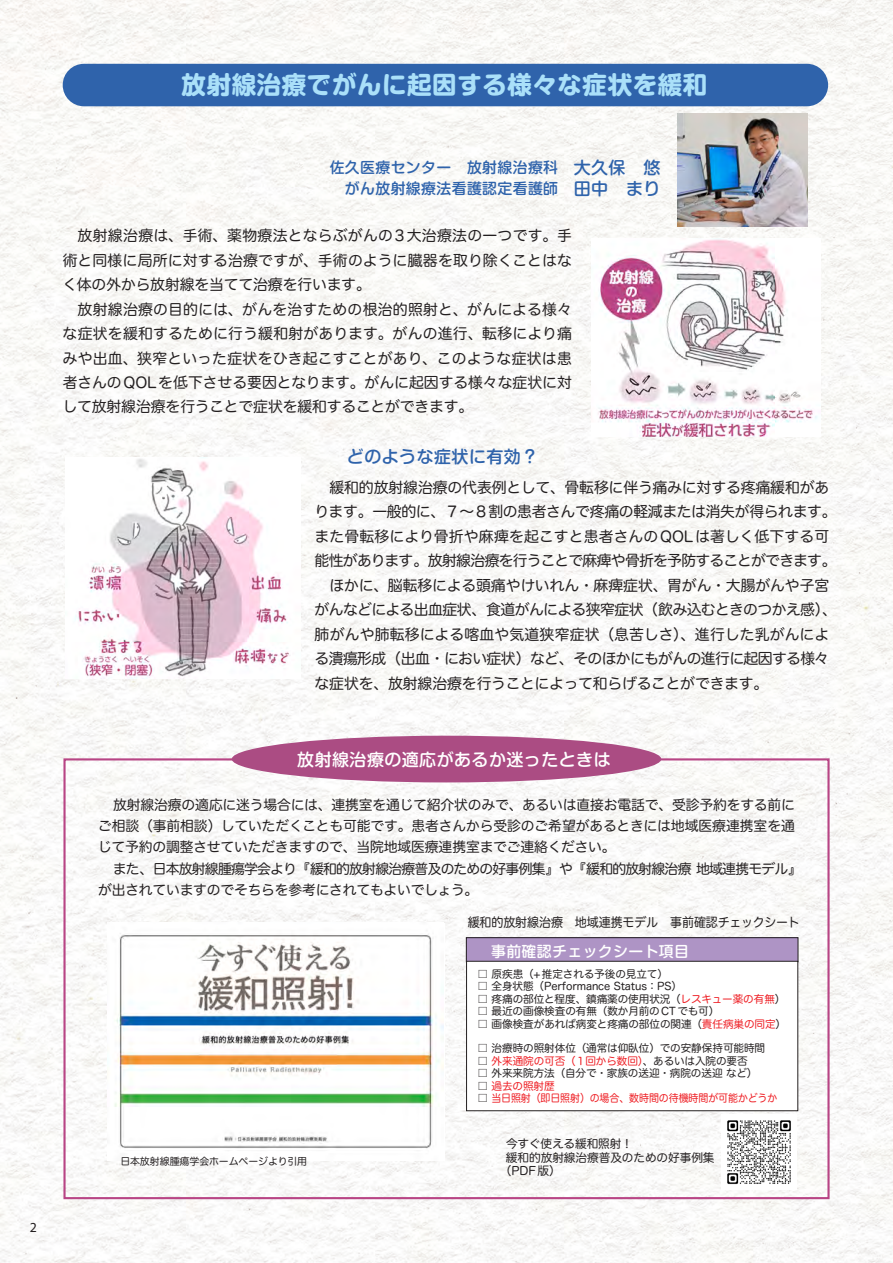
<style>
.page{position:relative;width:893px;height:1263px;background:#fff}
.page>*{position:absolute;margin:0;border:0;box-sizing:border-box;transform-origin:0 0}
.t1{font:700 24.45px "Shin M Go Pro";letter-spacing:.025em;color:#aae0f9}
.t2{font:500 16.95px "Shin M Go Pro";letter-spacing:.025em;color:#fff}
.t3{font:500 16.95px "Shin M Go Pro";letter-spacing:.025em;color:#2f63ab}
.t4{font:14.85px/24.5px "Hira Maru Pro W4";letter-spacing:-.015em;color:#231f20;text-align:justify}
.t5{font:14.85px "Hira Maru Pro W4";letter-spacing:-.045em;color:#231f20}
.t6{font:500 14.85px/21.3px "Shin M Go Pro";letter-spacing:.025em;color:#2f63ab;text-align:right}
.t7{font:14.85px "Hira Maru Pro W4";letter-spacing:-.055em;color:#231f20}
.t8{font:14.85px "Hira Maru Pro W4";letter-spacing:.005em;color:#231f20}
.t9{font:14.85px "Hira Maru Pro W4";letter-spacing:.01em;color:#231f20}
.t10{font:500 14.85px "Shin M Go Pro";letter-spacing:.025em;color:#fff}
.t11{font:13.8px/21.3px "Hira Maru Pro W4";letter-spacing:-.02em;color:#231f20;text-align:justify}
.t12{font:13.8px/21.3px "Hira Maru Pro W4";letter-spacing:-.05em;color:#231f20}
.t13{font:13.8px "Myriad Pro";color:#231f20}
.t14{font:12.75px "Hira Maru Pro W4";letter-spacing:-.01em;color:#231f20;scale:.94 1}
.t15{font:11.7px "Hira Maru Pro W4";letter-spacing:-.01em;color:#231f20}
.t16{font:10.65px "Hira Maru Pro W4";letter-spacing:-.01em;color:#231f20}
.t17{font:10.65px "Hira Maru Pro W4";letter-spacing:-.01em;color:#ee1d23}
.t18{font:10.65px "Hira Maru Pro W4";letter-spacing:-.01em;color:#ee1d23;scale:.94 1}
.t19{font:9.9px "Hira Maru Pro W4";letter-spacing:-.01em;color:#231f20}
.s1{font-size:16.95px}
.s2{color:#ee1d23}
.s3{color:#231f20}
</style>
<div class="page">
<img style="left:0;top:0;width:893px;height:1263px">
<div style="left:232px;top:736px;width:429px;height:46px;background:#ab4c83;border-radius:50%"></div>
<img style="left:677px;top:113px;width:131px;height:114px">
<img style="left:108px;top:923px;width:336px;height:238px">
<div style="left:63px;top:64px;width:765px;height:42px;background:#2f63ab;border-radius:21px"></div>
<img style="left:591px;top:238px;width:230px;height:199px">
<img style="left:65px;top:458px;width:236px;height:220px">
<img style="left:722px;top:1114px;width:75px;height:75px">
<div style="left:466px;top:938px;width:332px;height:24px;background:#ae94c5"></div>
<div style="left:466px;top:937px;width:332px;height:25px;border:1px solid #231f20"></div>
<div style="left:467px;top:961px;width:331px;height:150px;background:#fff"></div>
<div style="left:466px;top:961px;width:332px;height:150px;border:1px solid #231f20"></div>
<p class="t13" style="left:30px;top:1219px;width:9px">2</p>
<h1 class="t1" style="left:182px;top:65px;width:527px">放射線治療でがんに起因する様々な症状を緩和</h1>
<p class="t6" style="left:330px;top:155px;width:332px">佐久医療センター　放射線治療科　<span class="s1">大久保　悠</span>がん放射線療法看護認定看護師　<span class="s1">田中　まり</span></p>
<p class="t4" style="left:62px;top:223px;width:511px;text-indent:15px">放射線治療は、手術、薬物療法とならぶがんの3大治療法の一つです。手術と同様に局所に対する治療ですが、手術のように臓器を取り除くことはなく体の外から放射線を当てて治療を行います。</p>
<p class="t4" style="left:62px;top:296px;width:511px;text-indent:15px">放射線治療の目的には、がんを治すための根治的照射と、がんによる様々な症状を緩和するために行う緩和射があります。がんの進行、転移により痛みや出血、狭窄といった症状をひき起こすことがあり、このような症状は患者さんのQOLを低下させる要因となります。がんに起因する様々な症状に対して放射線治療を行うことで症状を緩和することができます。</p>
<p class="t3" style="left:330px;top:443px;width:210px">　どのような症状に有効？</p>
<p class="t4" style="left:329px;top:474px;width:501px">緩和的放射線治療の代表例として、骨転移に伴う痛みに対する疼痛緩和があ</p>
<p class="t4" style="left:314px;top:499px;width:524px">ります。一般的に、７〜８割の患者さんで疼痛の軽減または消失が得られます。</p>
<p class="t8" style="left:314px;top:523px;width:516px">また骨転移により骨折や麻痺を起こすと患者さんのQOLは著しく低下する可</p>
<p class="t7" style="left:315px;top:548px;width:524px">能性があります。放射線治療を行うことで麻痺や骨折を予防することができます。</p>
<p class="t4" style="left:329px;top:572px;width:501px">ほかに、脳転移による頭痛やけいれん・麻痺症状、胃がん・大腸がんや子宮</p>
<p class="t5" style="left:315px;top:597px;width:524px">がんなどによる出血症状、食道がんによる狭窄症状（飲み込むときのつかえ感）、</p>
<p class="t9" style="left:315px;top:621px;width:516px">肺がんや肺転移による喀血や気道狭窄症状（息苦しさ）、進行した乳がんによ</p>
<p class="t5" style="left:315px;top:646px;width:516px">る潰瘍形成（出血・におい症状）など、そのほかにもがんの進行に起因する様々</p>
<p class="t4" style="left:315px;top:670px;width:455px">な症状を、放射線治療を行うことによって和らげることができます。</p>
<p class="t2" style="left:297px;top:746px;width:315px">放射線治療の適応があるか迷ったときは</p>
<p class="t11" style="left:98px;top:793px;width:699px;text-indent:15px">放射線治療の適応に迷う場合には、連携室を通じて紹介状のみで、あるいは直接お電話で、受診予約をする前にご相談（事前相談）していただくことも可能です。患者さんから受診のご希望があるときには地域医療連携室を通じて予約の調整させていただきますので、当院地域医療連携室までご連絡ください。</p>
<p class="t12" style="left:98px;top:857px;width:705px;text-indent:15px">また、日本放射線腫瘍学会より『緩和的放射線治療普及のための好事例集』や『緩和的放射線治療 地域連携モデル』が出されていますのでそちらを参考にされてもよいでしょう。</p>
<p class="t14" style="left:468px;top:911px;width:355px">緩和的放射線治療　地域連携モデル　事前確認チェックシート</p>
<p class="t19" style="left:120px;top:1152px;width:188px">日本放射線腫瘍学会ホームページより引用</p>
<p class="t10" style="left:491px;top:939px;width:199px">事前確認チェックシート項目</p>
<p class="t16" style="left:478px;top:965px;width:192px">□ 原疾患（+推定される予後の見立て）</p>
<p class="t16" style="left:478px;top:977px;width:206px">□ 全身状態（Performance Status：PS）</p>
<p class="t16" style="left:478px;top:989px;width:309px">□ 疼痛の部位と程度、鎮痛薬の使用状況（<span class="s2">レスキュー薬の有無</span>）</p>
<p class="t16" style="left:478px;top:1002px;width:243px">□ 最近の画像検査の有無（数か月前のCTでも可）</p>
<p class="t16" style="left:478px;top:1014px;width:310px">□ 画像検査があれば病変と疼痛の部位の関連（<span class="s2">責任病巣の同定</span>）</p>
<p class="t16" style="left:478px;top:1039px;width:289px">□ 治療時の照射体位（通常は仰臥位）での安静保持可能時間</p>
<p class="t17" style="left:478px;top:1052px;width:272px"><span class="s3">□</span> 外来通院の可否（１回から数回）<span class="s3">、あるいは入院の要否</span></p>
<p class="t16" style="left:478px;top:1064px;width:282px">□ 外来来院方法（自分で・家族の送迎・病院の送迎 など）</p>
<p class="t17" style="left:478px;top:1076px;width:79px"><span class="s3">□</span> 過去の照射歴</p>
<p class="t18" style="left:478px;top:1089px;width:320px"><span class="s3">□</span> 当日照射（即日照射）の場合、数時間の待機時間が可能かどうか</p>
<p class="t15" style="left:506px;top:1133px;width:128px">今すぐ使える緩和照射！</p>
<p class="t15" style="left:506px;top:1147px;width:222px">緩和的放射線治療普及のための好事例集　</p>
<p class="t15" style="left:500px;top:1161px;width:62px">（PDF版）</p>
</div>
